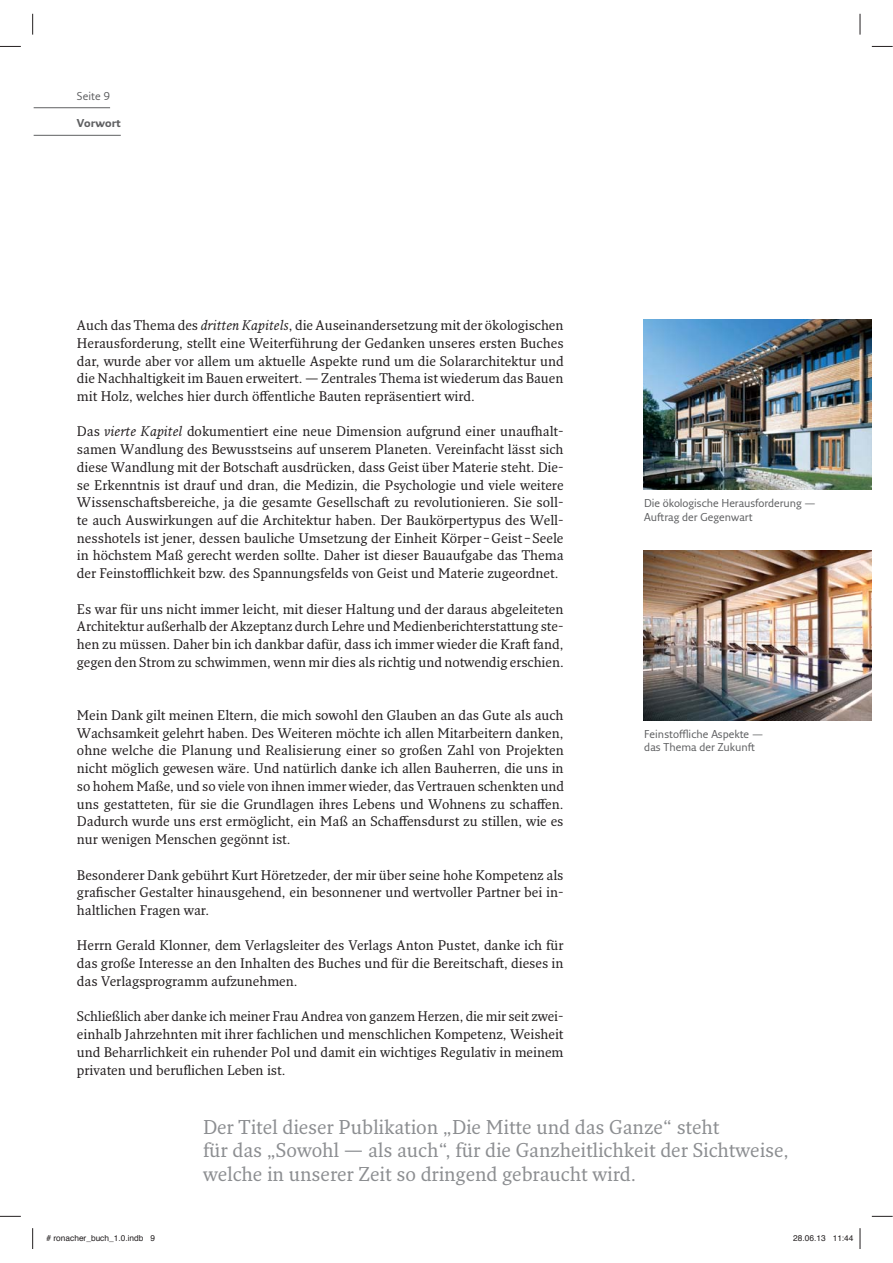
<style>
.page{position:relative;width:893px;height:1263px;background:#fff}
.page>*{position:absolute;margin:0;border:0;box-sizing:border-box;transform-origin:0 0}
.t1{font:19.5px/23.7px "Fresco Pro";letter-spacing:-.005em;color:#8c8e91}
.t2{font:13.5px/17.7px "Fresco Pro";color:#231f20;text-align:justify}
.t3{font:11.1px/13.2px "Fresco Sans Pro";color:#5f6062}
.t4{font:700 11.1px "Fresco Sans Pro";letter-spacing:.005em;color:#5f6062}
.t5{font:8.4px "Helvetica";color:#231f20}
.s1{font-style:italic}
</style>
<div class="page">
<hr style="left:34px;top:107px;width:76px;height:1px;background:#5f6062">
<hr style="left:34px;top:135px;width:87px;height:1px;background:#5f6062">
<img style="left:643px;top:319px;width:229px;height:171px">
<img style="left:643px;top:551px;width:229px;height:169px">
<svg style="left:0;top:46px;width:21px;height:1px"></svg>
<svg style="left:872px;top:46px;width:21px;height:1px"></svg>
<svg style="left:0;top:1216px;width:21px;height:1px"></svg>
<svg style="left:872px;top:1216px;width:21px;height:1px"></svg>
<svg style="left:32px;top:14px;width:1px;height:21px"></svg>
<svg style="left:32px;top:1228px;width:1px;height:21px"></svg>
<svg style="left:859px;top:14px;width:2px;height:21px"></svg>
<svg style="left:859px;top:1228px;width:2px;height:21px"></svg>
<p class="t3" style="left:77px;top:90px;width:35px">Seite 9</p>
<p class="t4" style="left:77px;top:119px;width:45px">Vorwort</p>
<p class="t2" style="left:77px;top:318px;width:488px">Auch das Thema des <span class="s1">dritten Kapitels</span>, die Auseinandersetzung mit der ökologischen Herausforderung, stellt eine Weiterführung der Gedanken unseres ersten Buches dar, wurde aber vor allem um aktuelle Aspekte rund um die Solararchitektur und die Nachhaltigkeit im Bauen erweitert. — Zentrales Thema ist wiederum das Bauen mit Holz, welches hier durch öffentliche Bauten repräsentiert wird.</p>
<p class="t2" style="left:77px;top:424px;width:488px">Das <span class="s1">vierte Kapitel</span> dokumentiert eine neue Dimension aufgrund einer unaufhalt&shy;samen Wandlung des Bewusstseins auf unserem Planeten. Vereinfacht lässt sich diese Wandlung mit der Botschaft ausdrücken, dass Geist über Materie steht. Die&shy;se Erkenntnis ist drauf und dran, die Medizin, die Psychologie und viele weitere Wissenschaftsbereiche, ja die gesamte Gesellschaft zu revolutionieren. Sie soll&shy;te auch Auswirkungen auf die Architektur haben. Der Baukörpertypus des Well&shy;nesshotels ist jener, dessen bauliche Umsetzung der Einheit Körper – Geist – Seele in höchstem Maß gerecht werden sollte. Daher ist dieser Bauaufgabe das Thema der Feinstofflichkeit bzw. des Spannungsfelds von Geist und Materie zugeordnet.</p>
<p class="t2" style="left:77px;top:601px;width:488px">Es war für uns nicht immer leicht, mit dieser Haltung und der daraus abgeleiteten Architektur außerhalb der Akzeptanz durch Lehre und Medienberichterstattung ste&shy;hen zu müssen. Daher bin ich dankbar dafür, dass ich immer wieder die Kraft fand, gegen den Strom zu schwimmen, wenn mir dies als richtig und notwendig erschien.</p>
<p class="t2" style="left:77px;top:707px;width:488px">Mein Dank gilt meinen Eltern, die mich sowohl den Glauben an das Gute als auch Wachsamkeit gelehrt haben. Des Weiteren möchte ich allen Mitarbeitern danken, ohne welche die Planung und Realisierung einer so großen Zahl von Projekten nicht möglich gewesen wäre. Und natürlich danke ich allen Bauherren, die uns in so hohem Maße, und so viele von ihnen immer wieder, das Vertrauen schenkten und uns gestatteten, für sie die Grundlagen ihres Lebens und Wohnens zu schaffen.<br>Dadurch wurde uns erst ermöglicht, ein Maß an Schaffensdurst zu stillen, wie es nur wenigen Menschen gegönnt ist.</p>
<p class="t2" style="left:77px;top:867px;width:488px">Besonderer Dank gebührt Kurt Höretzeder, der mir über seine hohe Kompetenz als grafischer Gestalter hinausgehend, ein besonnener und wertvoller Partner bei in&shy;haltlichen Fragen war.</p>
<p class="t2" style="left:77px;top:938px;width:488px">Herrn Gerald Klonner, dem Verlagsleiter des Verlags Anton Pustet, danke ich für das große Interesse an den Inhalten des Buches und für die Bereitschaft, dieses in das Verlagsprogramm aufzunehmen.</p>
<p class="t2" style="left:77px;top:1009px;width:488px">Schließlich aber danke ich meiner Frau Andrea von ganzem Herzen, die mir seit zwei&shy;einhalb Jahrzehnten mit ihrer fachlichen und menschlichen Kompetenz, Weisheit und Beharrlichkeit ein ruhender Pol und damit ein wichtiges Regulativ in meinem privaten und beruflichen Leben ist.</p>
<p class="t3" style="left:644px;top:498px;width:173px">Die ökologische Herausforderung —<br>Auftrag der Gegenwart</p>
<p class="t3" style="left:644px;top:728px;width:120px">Feinstoffliche Aspekte — das Thema der Zukunft</p>
<h1 class="t1" style="left:203px;top:1116px;width:587px">Der Titel dieser Publikation „Die Mitte und das Ganze“ steht<br>für das „Sowohl — als auch“, für die Ganzheitlichkeit der Sichtweise, welche in unserer Zeit so dringend gebraucht wird.</h1>
<p class="t5" style="left:47px;top:1234px;width:110px"># ronacher_buch_1.0.indb 9</p>
<p class="t5" style="left:793px;top:1234px;width:62px">28.06.13 11:44</p>
</div>
